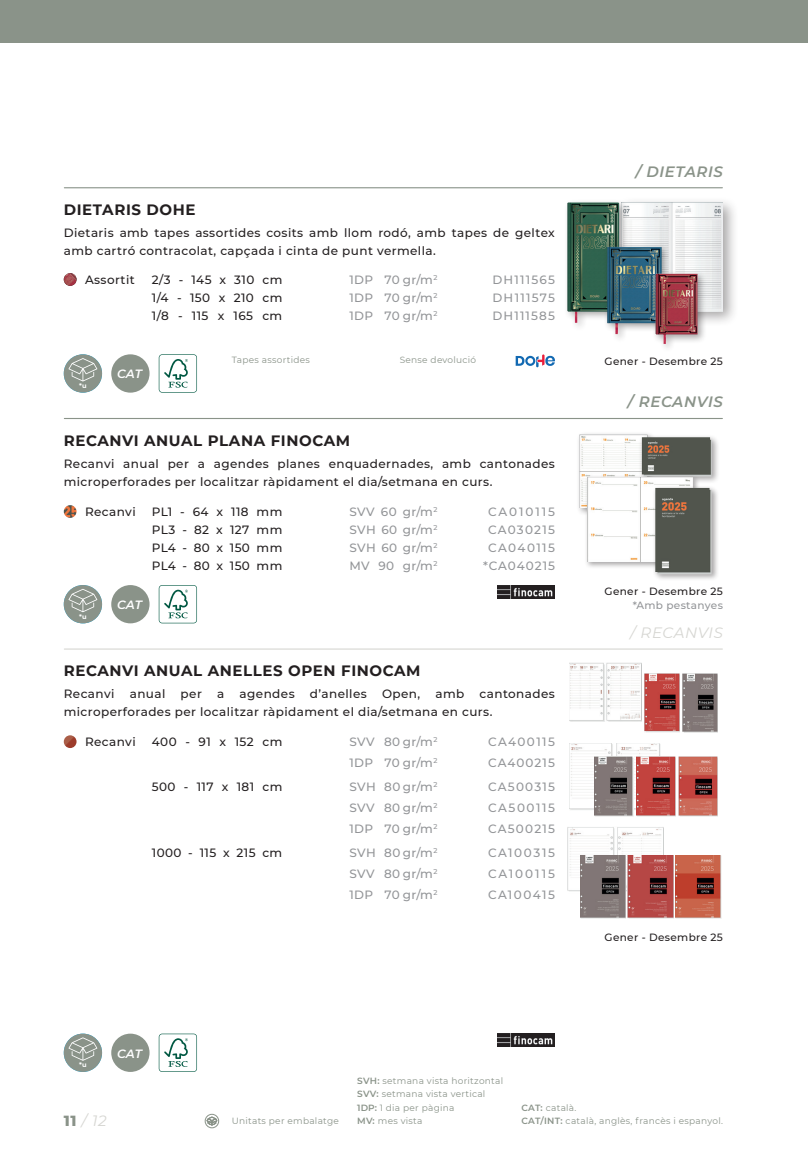
<style>
.page{position:relative;width:808px;height:1170px;background:#fff}
.page>*{position:absolute;margin:0;border:0;box-sizing:border-box;transform-origin:0 0}
.t1{font:700 15px "Montserrat";letter-spacing:.04em;color:#231f20}
.t2{font:italic 600 15px "Montserrat";letter-spacing:.04em;color:#8a9389}
.t3{font:italic 15px "Montserrat";letter-spacing:.04em;color:#d6d6d2}
.t4{font:500 12px/18px "Montserrat";letter-spacing:.035em;color:#231f20}
.t5{font:500 12px/18px "Montserrat";letter-spacing:.095em;color:#939598;text-align:justify}
.t6{font:500 12px/21px "Montserrat";letter-spacing:.035em;color:#939598}
.t7{font:italic 600 12px "Montserrat";letter-spacing:.005em;color:#fff}
.t8{font:500 10.5px "Montserrat";letter-spacing:.03em;color:#231f20}
.t9{font:500 10.5px "Montserrat";letter-spacing:.03em;color:#939598}
.t10{font:9px/13.5px "Montserrat";letter-spacing:.03em;color:#8a9389}
.t11{font:700 6.6px "Montserrat";color:#fff}
.s1{font-weight:800;font-style:normal;color:#8a9389}
.s2{font-weight:600}
</style>
<div class="page">
<div style="left:0;top:0;width:808px;height:43px;background:#8a9389"></div>
<hr style="left:64px;top:418px;width:658px;height:1px;background:#8a9389">
<hr style="left:64px;top:187px;width:658px;height:1px;background:#8a9389">
<svg style="left:64px;top:273px;width:13px;height:13px"></svg>
<svg style="left:64px;top:505px;width:13px;height:13px"></svg>
<hr style="left:64px;top:648px;width:658px;height:1px;background:#d6d6d2">
<svg style="left:64px;top:735px;width:13px;height:13px"></svg>
<div style="left:576px;top:431px;width:79px;height:85px;background:#231f20;opacity:.4"></div>
<img style="left:580px;top:435px;width:58px;height:73px">
<div style="left:638px;top:434px;width:82px;height:50px;background:#231f20;opacity:.4"></div>
<img style="left:642px;top:437px;width:70px;height:39px">
<div style="left:585px;top:474px;width:115px;height:95px;background:#231f20;opacity:.4"></div>
<img style="left:588px;top:477px;width:105px;height:84px">
<div style="left:652px;top:485px;width:67px;height:96px;background:#231f20;opacity:.4"></div>
<img style="left:655px;top:488px;width:57px;height:86px">
<div style="left:614px;top:196px;width:125px;height:131px;background:#231f20;opacity:.4"></div>
<img style="left:629px;top:203px;width:94px;height:108px">
<div style="left:564px;top:198px;width:65px;height:134px;background:#231f20;opacity:.4"></div>
<img style="left:564px;top:200px;width:58px;height:125px">
<div style="left:603px;top:243px;width:67px;height:100px;background:#231f20;opacity:.4"></div>
<img style="left:607px;top:239px;width:56px;height:95px">
<div style="left:652px;top:270px;width:55px;height:83px;background:#231f20;opacity:.4"></div>
<img style="left:650px;top:257px;width:56px;height:95px">
<img style="left:569px;top:662px;width:72px;height:59px">
<img style="left:569px;top:743px;width:92px;height:67px">
<img style="left:568px;top:827px;width:96px;height:66px">
<img style="left:645px;top:673px;width:35px;height:59px">
<img style="left:683px;top:673px;width:35px;height:59px">
<img style="left:678px;top:756px;width:40px;height:60px">
<img style="left:628px;top:855px;width:93px;height:63px">
<img style="left:580px;top:855px;width:46px;height:63px">
<img style="left:636px;top:756px;width:39px;height:60px">
<img style="left:594px;top:756px;width:39px;height:60px">
<svg style="left:159px;top:585px;width:38px;height:38px"></svg>
<div style="left:64px;top:585px;width:38px;height:38px;background:#8a9389;border-radius:50%"></div>
<svg style="left:68px;top:588px;width:29px;height:24px"></svg>
<div style="left:111px;top:585px;width:39px;height:38px;background:#8a9389;border-radius:50%"></div>
<div style="left:64px;top:354px;width:38px;height:38px;background:#8a9389;border-radius:50%"></div>
<svg style="left:68px;top:358px;width:29px;height:23px"></svg>
<div style="left:111px;top:354px;width:39px;height:38px;background:#8a9389;border-radius:50%"></div>
<svg style="left:159px;top:354px;width:38px;height:38px"></svg>
<img style="left:497px;top:585px;width:58px;height:13px">
<svg style="left:516px;top:354px;width:39px;height:13px"></svg>
<div style="left:205px;top:1113px;width:14px;height:15px;border:1px solid #8a9389;border-radius:50%"></div>
<svg style="left:207px;top:1116px;width:10px;height:9px"></svg>
<svg style="left:159px;top:1033px;width:38px;height:38px"></svg>
<div style="left:64px;top:1033px;width:38px;height:38px;background:#8a9389;border-radius:50%"></div>
<svg style="left:68px;top:1037px;width:29px;height:23px"></svg>
<div style="left:111px;top:1033px;width:39px;height:38px;background:#8a9389;border-radius:50%"></div>
<img style="left:497px;top:1033px;width:58px;height:13px">
<p class="t1" style="left:64px;top:199px;width:133px">DIETARIS DOHE</p>
<p class="t4" style="left:64px;top:223px;width:493px">Dietaris amb tapes assortides cosits amb llom rodó, amb tapes de geltex amb cartró contracolat, capçada i cinta de punt vermella.</p>
<p class="t4" style="left:152px;top:270px;width:132px;text-align:justify">2/3 - 145 x 310 cm 1/4 - 150 x 210 cm 1/8 - 115 x 165 cm</p>
<p class="t5" style="left:349px;top:270px;width:90px">1DP 70 gr/m<sup>2<br></sup>1DP 70 gr/m<sup>2<br></sup>1DP 70 gr/m<sup>2</sup></p>
<p class="t4" style="left:85px;top:270px;width:51px">Assortit</p>
<p class="t5" style="left:492px;top:270px;width:64px">DH111565<br>DH111575<br>DH111585</p>
<p class="t11" style="left:79px;top:381px;width:9px">*u</p>
<p class="t7" style="left:117px;top:365px;width:27px">CAT</p>
<p class="t10" style="left:232px;top:353px;width:80px">Tapes assortides</p>
<p class="t10" style="left:400px;top:353px;width:78px">Sense devolució</p>
<p class="t1" style="left:64px;top:429px;width:288px">RECANVI ANUAL PLANA FINOCAM</p>
<p class="t4" style="left:64px;top:454px;width:493px">Recanvi anual per a agendes planes enquadernades, amb cantonades microperforades per localitzar ràpidament el dia/setmana en curs.</p>
<p class="t5" style="left:349px;top:502px;width:90px">SVV 60 gr/m<sup>2<br></sup>SVH 60 gr/m<sup>2<br></sup>SVH 60 gr/m<sup>2<br></sup>MV 90 gr/m<sup>2</sup></p>
<p class="t4" style="left:85px;top:502px;width:52px">Recanvi</p>
<p class="t5" style="left:483px;top:502px;width:73px;text-align:center">CA010115<br>CA030215<br>CA040115 *CA040215</p>
<p class="t4" style="left:152px;top:502px;width:132px;text-align:justify">PL1 - 64 x 118 mm PL3 - 82 x 127 mm PL4 - 80 x 150 mm PL4 - 80 x 150 mm</p>
<p class="t11" style="left:79px;top:611px;width:9px">*u</p>
<p class="t7" style="left:117px;top:596px;width:27px">CAT</p>
<p class="t1" style="left:64px;top:660px;width:358px">RECANVI ANUAL ANELLES OPEN FINOCAM</p>
<p class="t4" style="left:64px;top:684px;width:52px">Recanvi</p>
<p class="t4" style="left:130px;top:684px;width:37px">anual</p>
<p class="t4" style="left:181px;top:684px;width:23px">per</p>
<p class="t4" style="left:217px;top:684px;width:9px">a</p>
<p class="t4" style="left:240px;top:684px;width:57px">agendes</p>
<p class="t4" style="left:310px;top:684px;width:58px">d’anelles</p>
<p class="t4" style="left:382px;top:684px;width:40px">Open,</p>
<p class="t4" style="left:435px;top:684px;width:30px">amb</p>
<p class="t4" style="left:64px;top:684px;width:493px;text-indent:416px">cantonades microperforades per localitzar ràpidament el dia/setmana en curs.</p>
<p class="t6" style="left:349px;top:730px;width:90px">SVV 80 gr/m<sup>2<br></sup>1DP 70 gr/m<sup>2</sup></p>
<p class="t5" style="left:349px;top:775px;width:90px;line-height:21px">SVH 80 gr/m<sup>2<br></sup>SVV 80 gr/m<sup>2<br></sup>1DP 70 gr/m<sup>2</sup></p>
<p class="t5" style="left:349px;top:841px;width:90px;line-height:21px">SVH 80 gr/m<sup>2<br></sup>SVV 80 gr/m<sup>2<br></sup>1DP 70 gr/m<sup>2</sup></p>
<p class="t4" style="left:85px;top:732px;width:52px">Recanvi</p>
<p class="t5" style="left:488px;top:730px;width:68px;line-height:21px">CA400115<br>CA400215</p>
<p class="t5" style="left:488px;top:775px;width:68px;line-height:21px">CA500315<br>CA500115<br>CA500215</p>
<p class="t5" style="left:488px;top:841px;width:68px;line-height:21px">CA100315<br>CA100115<br>CA100415</p>
<p class="t4" style="left:152px;top:732px;width:132px">400 - 91 x 152 cm</p>
<p class="t4" style="left:152px;top:777px;width:132px">500 - 117 x 181 cm</p>
<p class="t4" style="left:152px;top:843px;width:132px">1000 - 115 x 215 cm</p>
<p class="t11" style="left:79px;top:1060px;width:9px">*u</p>
<p class="t7" style="left:117px;top:1044px;width:27px">CAT</p>
<p class="t2" style="left:636px;top:161px;width:89px">/ DIETARIS</p>
<p class="t8" style="left:605px;top:353px;width:120px">Gener - Desembre 25</p>
<p class="t2" style="left:628px;top:391px;width:96px">/ RECANVIS</p>
<p class="t8" style="left:605px;top:584px;width:120px">Gener - Desembre 25</p>
<p class="t9" style="left:633px;top:597px;width:92px">*Amb pestanyes</p>
<p class="t3" style="left:630px;top:622px;width:94px">/ RECANVIS</p>
<p class="t8" style="left:605px;top:930px;width:120px">Gener - Desembre 25</p>
<p class="t3" style="left:64px;top:1110px;width:44px"><span class="s1">11</span> / 12</p>
<p class="t10" style="left:232px;top:1113px;width:109px">Unitats per embalatge</p>
<p class="t10" style="left:357px;top:1073px;width:148px"><span class="s2">SVH:</span> setmana vista horitzontal<br><span class="s2">SVV:</span> setmana vista vertical<br><span class="s2">1DP:</span> 1 dia per pàgina<br><span class="s2">MV:</span> mes vista</p>
<p class="t10" style="left:522px;top:1100px;width:203px"><span class="s2">CAT:</span> català.<br><span class="s2">CAT/INT:</span> català, anglès, francès i espanyol.</p>
</div>
